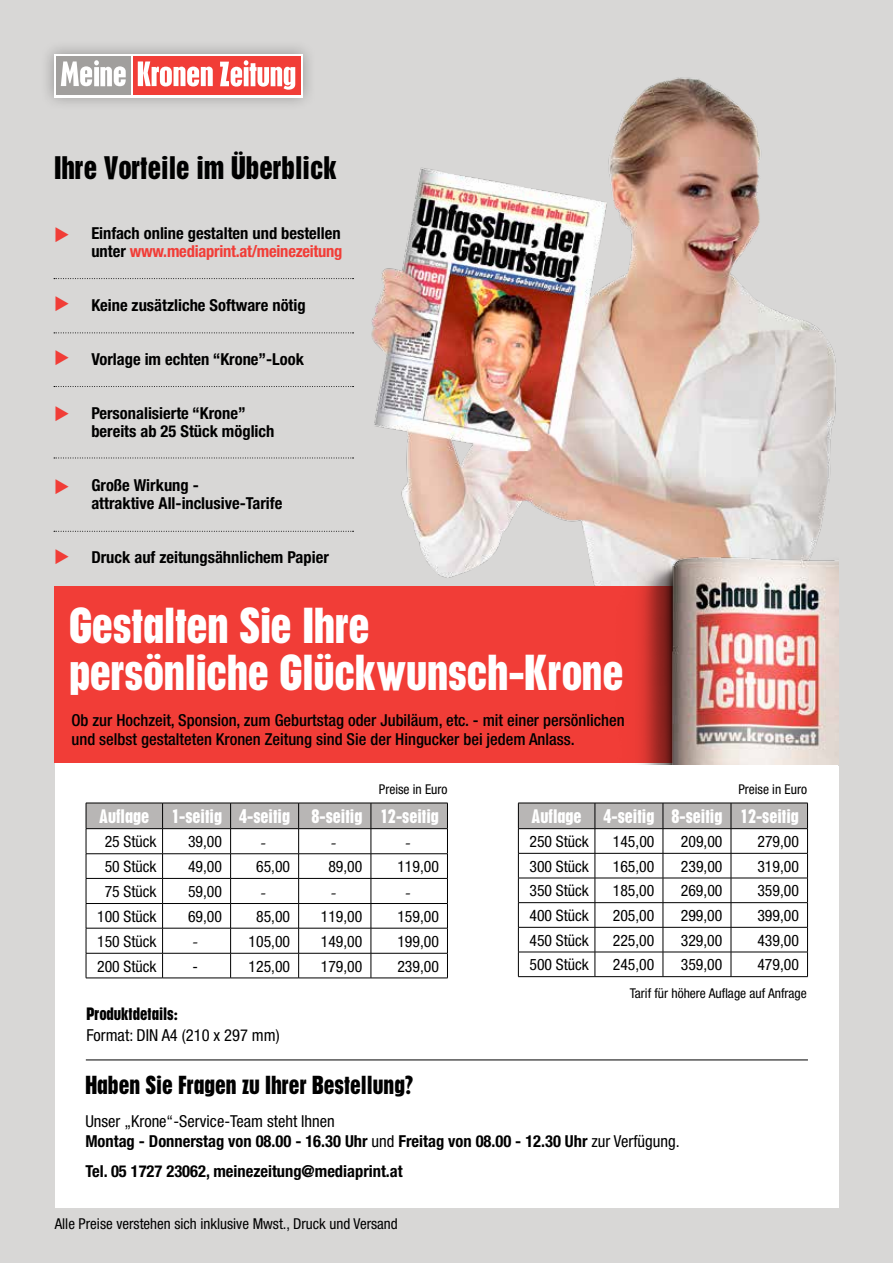
<style>
.page{position:relative;width:893px;height:1263px;background:#fff}
.page>*{position:absolute;margin:0;border:0;box-sizing:border-box;transform-origin:0 0}
.t1{font:700 condensed 46.5px/46.5px "Placard Krone";letter-spacing:-.01em;color:#fff}
.t2{font:700 condensed 30px "Placard Krone";color:#000}
.t3{font:700 condensed 24px "Placard Krone";color:#000}
.t4{font:700 condensed 18px "Placard Krone";color:#fff}
.t5{font:18px "Minion Pro";color:#000}
.t6{font:700 condensed 16.5px/18px "Helvetica Neue";color:#000}
.t7{font:500 condensed 16.5px/19.8px "Helvetica Neue LT Pro";color:#000}
.t8{font:condensed 16.5px "Helvetica Neue";color:#000}
.t9{font:700 condensed 16.5px "Placard Krone";color:#000}
.t10{font:condensed 15.75px "Helvetica Neue";color:#000}
.t11{font:condensed 15px "Helvetica Neue";color:#000}
.t12{font:condensed 13.5px "Helvetica Neue";color:#000}
.s1{color:#f13d37}
.s2{font-weight:400}
</style>
<div class="page">
<div style="left:0;top:0;width:892px;height:1262px;background:#d8d7d6"></div>
<div style="left:55px;top:600px;width:783px;height:608px;background:#fff"></div>
<img style="left:345px;top:55px;width:548px;height:565px">
<div style="left:55px;top:586px;width:784px;height:177px;background:#f13d37"></div>
<img style="left:586px;top:553px;width:253px;height:211px">
<div style="left:40px;top:40px;width:277px;height:71px;background:#000;opacity:.3"></div>
<div style="left:54px;top:54px;width:249px;height:43px;background:#fff"></div>
<div style="left:133px;top:56px;width:167px;height:39px;background:#f13d37"></div>
<svg style="left:138px;top:61px;width:75px;height:25px"></svg>
<svg style="left:220px;top:60px;width:75px;height:30px"></svg>
<div style="left:56px;top:56px;width:75px;height:39px;background:#a19f9d"></div>
<svg style="left:61px;top:60px;width:65px;height:26px"></svg>
<svg style="left:86px;top:803px;width:362px;height:175px"></svg>
<hr style="left:86px;top:978px;width:77px;height:1px;background:#000">
<hr style="left:163px;top:978px;width:68px;height:1px;background:#000">
<hr style="left:231px;top:978px;width:68px;height:1px;background:#000">
<hr style="left:299px;top:978px;width:72px;height:1px;background:#000">
<hr style="left:371px;top:978px;width:77px;height:1px;background:#000">
<hr style="left:86px;top:1060px;width:722px;height:1px;background:#000">
<svg style="left:54px;top:278px;width:300px;height:1px"></svg>
<svg style="left:54px;top:332px;width:300px;height:1px"></svg>
<svg style="left:54px;top:386px;width:300px;height:1px"></svg>
<svg style="left:54px;top:458px;width:300px;height:1px"></svg>
<svg style="left:54px;top:531px;width:300px;height:1px"></svg>
<svg style="left:518px;top:803px;width:290px;height:173px"></svg>
<hr style="left:518px;top:976px;width:77px;height:1px;background:#000">
<hr style="left:595px;top:976px;width:68px;height:1px;background:#000">
<hr style="left:663px;top:976px;width:68px;height:1px;background:#000">
<hr style="left:731px;top:976px;width:77px;height:1px;background:#000">
<h2 class="t2" style="left:54px;top:150px;width:284px">Ihre Vorteile im Überblick</h2>
<p class="t6" style="left:91px;top:224px;width:253px">Einfach online gestalten und bestellen unter <span class="s1">www.mediaprint.at/meinezeitung</span></p>
<p class="t6" style="left:91px;top:296px;width:216px">Keine zusätzliche Software nötig</p>
<p class="t6" style="left:91px;top:350px;width:214px">Vorlage im echten “Krone”-Look</p>
<p class="t6" style="left:91px;top:404px;width:185px">Personalisierte “Krone” bereits ab 25 Stück möglich</p>
<p class="t6" style="left:91px;top:476px;width:193px">Große Wirkung -<br>attraktive All-inclusive-Tarife</p>
<p class="t6" style="left:91px;top:548px;width:239px">Druck auf zeitungsähnlichem Papier</p>
<h1 class="t1" style="left:69px;top:603px;width:556px">Gestalten Sie Ihre<br>persönliche Glückwunsch-Krone</h1>
<p class="t7" style="left:71px;top:710px;width:555px">Ob zur Hochzeit, Sponsion, zum Geburtstag oder Jubiläum, etc. - mit einer persönlichen und selbst gestalteten Kronen Zeitung sind Sie der Hingucker bei jedem Anlass.</p>
<p class="t12" style="left:379px;top:782px;width:70px">Preise in Euro</p>
<p class="t12" style="left:738px;top:782px;width:70px">Preise in Euro</p>
<p class="t4" style="left:99px;top:805px;width:341px">Auflage 1-seitig 4-seitig 8-seitig 12-seitig</p>
<p class="t10" style="left:105px;top:832px;width:53px">25 Stück</p>
<p class="t10" style="left:188px;top:832px;width:36px">39,00</p>
<p class="t5" style="left:260px;top:830px;width:8px">-</p>
<p class="t5" style="left:330px;top:830px;width:8px">-</p>
<p class="t5" style="left:405px;top:830px;width:8px">-</p>
<p class="t10" style="left:105px;top:857px;width:53px">50 Stück</p>
<p class="t10" style="left:188px;top:857px;width:36px">49,00</p>
<p class="t10" style="left:256px;top:857px;width:36px">65,00</p>
<p class="t10" style="left:328px;top:857px;width:36px">89,00</p>
<p class="t10" style="left:397px;top:857px;width:43px">119,00</p>
<p class="t10" style="left:105px;top:882px;width:53px">75 Stück</p>
<p class="t10" style="left:188px;top:882px;width:36px">59,00</p>
<p class="t5" style="left:260px;top:880px;width:8px">-</p>
<p class="t5" style="left:330px;top:880px;width:8px">-</p>
<p class="t5" style="left:405px;top:880px;width:8px">-</p>
<p class="t10" style="left:97px;top:907px;width:61px">100 Stück</p>
<p class="t10" style="left:188px;top:907px;width:36px">69,00</p>
<p class="t10" style="left:256px;top:907px;width:36px">85,00</p>
<p class="t10" style="left:321px;top:907px;width:43px">119,00</p>
<p class="t10" style="left:397px;top:907px;width:43px">159,00</p>
<p class="t10" style="left:97px;top:932px;width:61px">150 Stück</p>
<p class="t5" style="left:192px;top:929px;width:8px">-</p>
<p class="t10" style="left:249px;top:932px;width:43px">105,00</p>
<p class="t10" style="left:321px;top:932px;width:43px">149,00</p>
<p class="t10" style="left:397px;top:932px;width:43px">199,00</p>
<p class="t10" style="left:97px;top:957px;width:61px">200 Stück</p>
<p class="t10" style="left:193px;top:957px;width:7px">-</p>
<p class="t10" style="left:249px;top:957px;width:43px">125,00</p>
<p class="t10" style="left:321px;top:957px;width:43px">179,00</p>
<p class="t10" style="left:397px;top:957px;width:43px">239,00</p>
<p class="t9" style="left:86px;top:1004px;width:93px">Produktdetails:</p>
<p class="t8" style="left:86px;top:1026px;width:195px">Format: DIN A4 (210 x 297 mm)</p>
<h3 class="t3" style="left:85px;top:1071px;width:329px">Haben Sie Fragen zu Ihrer Bestellung?</h3>
<p class="t4" style="left:532px;top:805px;width:269px">Auflage 4-seitig 8-seitig 12-seitig</p>
<p class="t10" style="left:529px;top:832px;width:61px">250 Stück</p>
<p class="t10" style="left:613px;top:832px;width:43px">145,00</p>
<p class="t10" style="left:681px;top:832px;width:43px">209,00</p>
<p class="t10" style="left:757px;top:832px;width:43px">279,00</p>
<p class="t10" style="left:529px;top:857px;width:61px">300 Stück</p>
<p class="t10" style="left:613px;top:857px;width:43px">165,00</p>
<p class="t10" style="left:681px;top:857px;width:43px">239,00</p>
<p class="t10" style="left:757px;top:857px;width:43px">319,00</p>
<p class="t10" style="left:529px;top:882px;width:61px">350 Stück</p>
<p class="t10" style="left:613px;top:882px;width:43px">185,00</p>
<p class="t10" style="left:681px;top:882px;width:43px">269,00</p>
<p class="t10" style="left:757px;top:882px;width:43px">359,00</p>
<p class="t10" style="left:529px;top:906px;width:61px">400 Stück</p>
<p class="t10" style="left:613px;top:906px;width:43px">205,00</p>
<p class="t10" style="left:681px;top:906px;width:43px">299,00</p>
<p class="t10" style="left:757px;top:906px;width:43px">399,00</p>
<p class="t10" style="left:529px;top:931px;width:61px">450 Stück</p>
<p class="t10" style="left:613px;top:931px;width:43px">225,00</p>
<p class="t10" style="left:681px;top:931px;width:43px">329,00</p>
<p class="t10" style="left:757px;top:931px;width:43px">439,00</p>
<p class="t10" style="left:529px;top:956px;width:61px">500 Stück</p>
<p class="t10" style="left:613px;top:956px;width:43px">245,00</p>
<p class="t10" style="left:681px;top:956px;width:43px">359,00</p>
<p class="t10" style="left:757px;top:956px;width:43px">479,00</p>
<p class="t12" style="left:630px;top:986px;width:179px">Tarif für höhere Auflage auf Anfrage</p>
<p class="t6" style="left:85px;top:1111px;width:596px;line-height:19.8px"><span class="s2">Unser „Krone“-Service-Team steht Ihnen<br></span>Montag - Donnerstag von 08.00 - 16.30 Uhr <span class="s2">und</span> Freitag von 08.00 - 12.30 Uhr <span class="s2">zur Verfügung.</span></p>
<p class="t6" style="left:85px;top:1162px;width:319px">Tel. 05 1727 23062, meinezeitung@mediaprint.at</p>
<p class="t11" style="left:55px;top:1215px;width:345px">Alle Preise verstehen sich inklusive Mwst., Druck und Versand</p>
</div>
